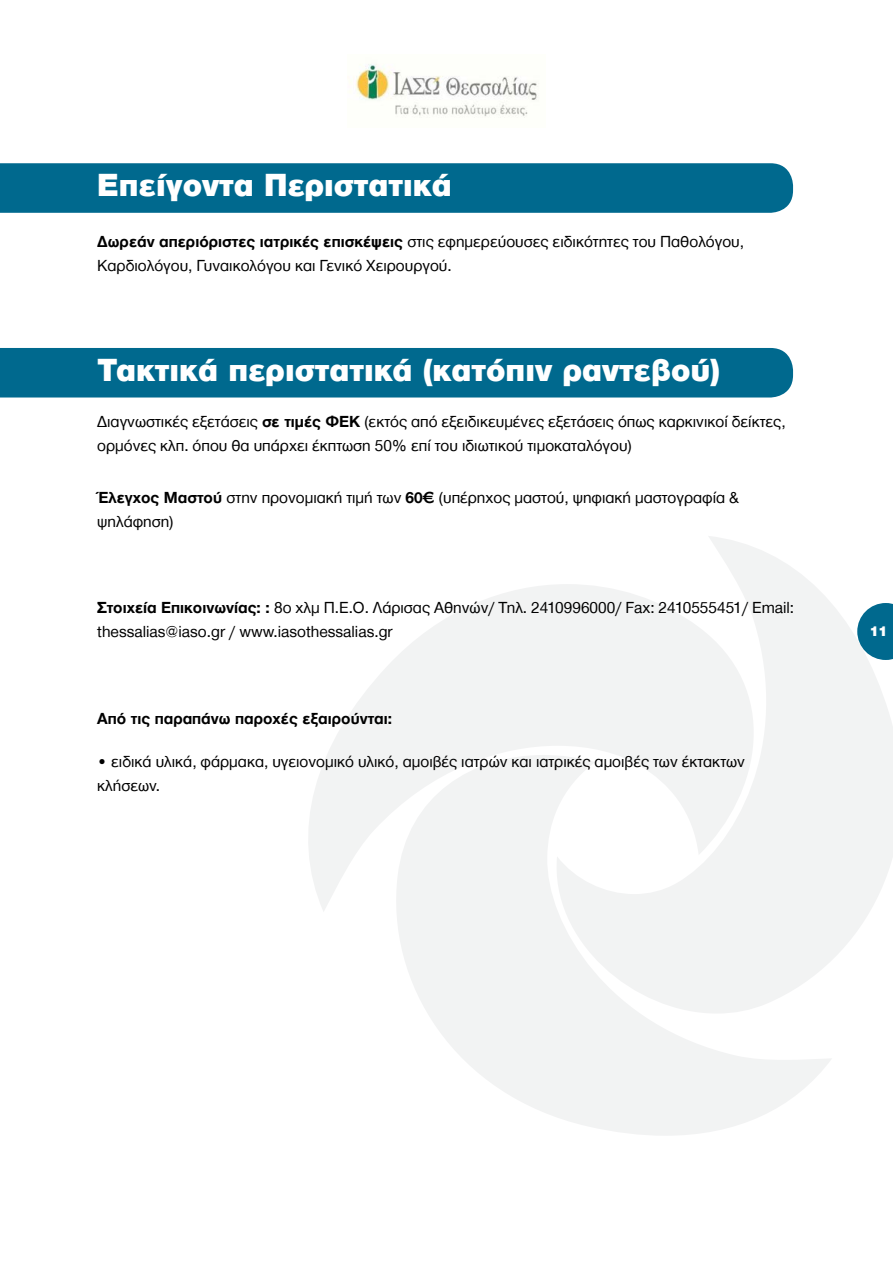
<style>
.page{position:relative;width:893px;height:1263px;background:#fff}
.page>*{position:absolute;margin:0;border:0;box-sizing:border-box;transform-origin:0 0}
.t1{font:900 33px "CF Helvetica";color:#fff}
.t2{font:16.5px/24px "CF Helvetica";color:#000}
.t3{font:700 16.5px "CF Helvetica";color:#000}
.t4{font:900 15px "CF Helvetica";color:#fff}
.s1{font-weight:700}
</style>
<div class="page">
<svg style="left:308px;top:585px;width:241px;height:326px;fill:#f2f3f3"></svg>
<svg style="left:385px;top:755px;width:446px;height:380px;fill:#f2f3f3"></svg>
<svg style="left:549px;top:536px;width:344px;height:477px;fill:#f2f3f3"></svg>
<div style="left:0;top:163px;width:793px;height:50px;background:#00698e"></div>
<div style="left:0;top:348px;width:793px;height:49px;background:#00698e"></div>
<img style="left:350px;top:64px;width:189px;height:54px">
<h1 class="t1" style="left:97px;top:167px;width:356px">Επείγοντα Περιστατικά</h1>
<p class="t2" style="left:97px;top:230px;width:648px"><span class="s1">Δωρεάν απεριόριστες ιατρικές επισκέψεις</span> στις εφημερεύουσες ειδικότητες του Παθολόγου,<br>Καρδιολόγου, Γυναικολόγου και Γενικό Χειρουργού.</p>
<h1 class="t1" style="left:97px;top:352px;width:624px">Τακτικά περιστατικά (κατόπιν ραντεβού)</h1>
<p class="t2" style="left:97px;top:409px;width:690px">Διαγνωστικές εξετάσεις <span class="s1">σε τιμές ΦΕΚ</span> (εκτός από εξειδικευμένες εξετάσεις όπως καρκινικοί δείκτες, ορμόνες κλπ. όπου θα υπάρχει έκπτωση 50% επί του ιδιωτικού τιμοκαταλόγου)</p>
<p class="t2" style="left:97px;top:486px;width:643px"><span class="s1">Έλεγχος Μαστού</span> στην προνομιακή τιμή των <span class="s1">60€</span> (υπέρηχος μαστού, ψηφιακή μαστογραφία &amp; ψηλάφηση)</p>
<p class="t2" style="left:97px;top:596px;width:698px"><span class="s1">Στοιχεία Επικοινωνίας: :</span> 8ο χλμ Π.Ε.Ο. Λάρισας Αθηνών/ Τηλ. 2410996000/ Fax: 2410555451/ Email: thessalias@iaso.gr / www.iasothessalias.gr</p>
<p class="t3" style="left:97px;top:709px;width:296px">Από τις παραπάνω παροχές εξαιρούνται:</p>
<p class="t2" style="left:97px;top:749px;width:649px">• ειδικά υλικά, φάρμακα, υγειονομικό υλικό, αμοιβές ιατρών και ιατρικές αμοιβές των έκτακτων κλήσεων.</p>
<p class="t4" style="left:870px;top:622px;width:19px">11</p>
</div>
